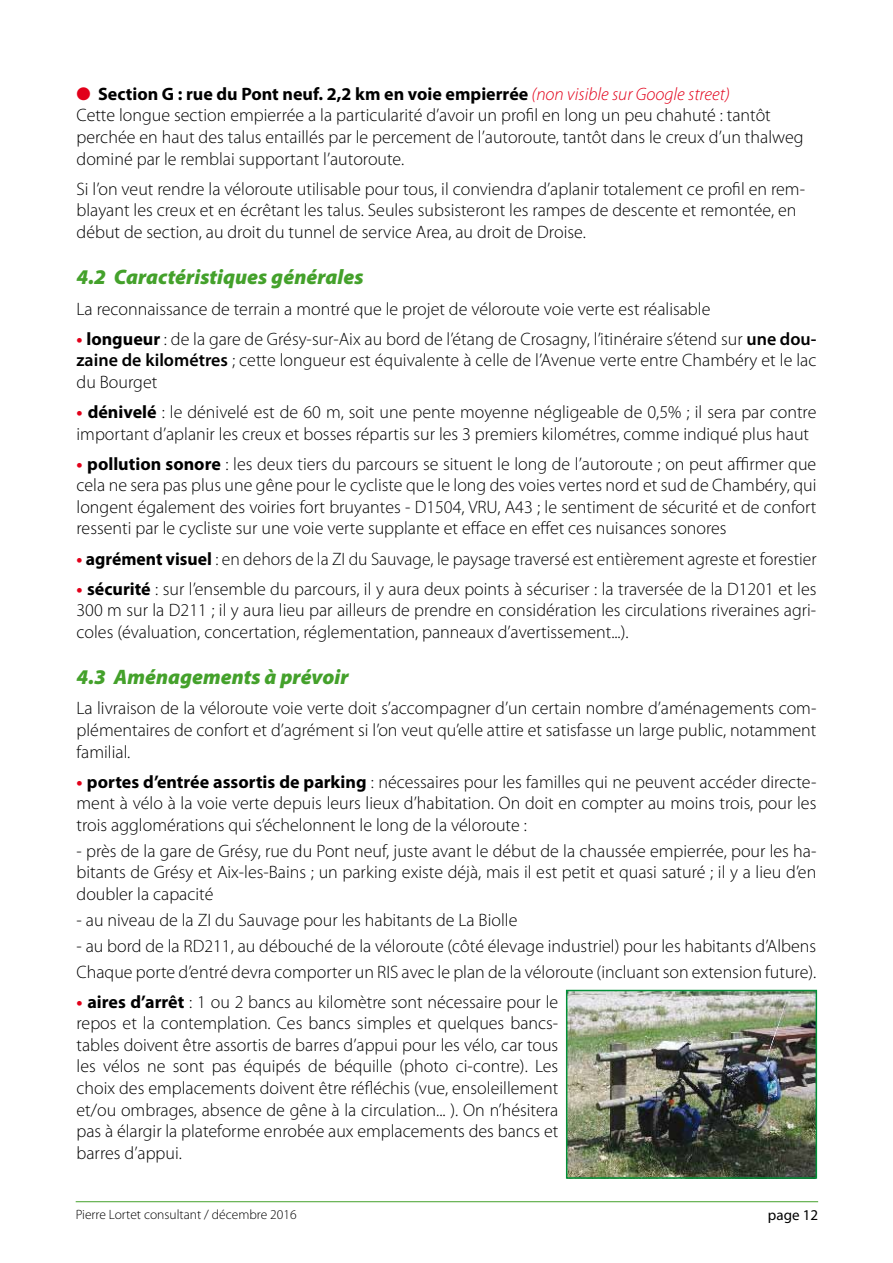
<style>
.page{position:relative;width:893px;height:1263px;background:#fff}
.page>*{position:absolute;margin:0;border:0;box-sizing:border-box;transform-origin:0 0}
.t1{font:italic 900 21px "Myriad Pro";color:#44a12b}
.t2{font:300 18px/21.6px "Myriad Pro";color:#000;text-align:justify}
.t3{font:15px "Myriad Pro";color:#000}
.t4{font:300 13.5px "Myriad Pro";color:#000}
.s1{color:#e2001a}
.s2{font-weight:700}
.s3{font-style:italic;color:#e2001a}
.s4{font-weight:700;color:#e2001a}
.s5{font-weight:600}
</style>
<div class="page">
<hr style="left:76px;top:1201px;width:742px;height:1px;background:#44a12b">
<img style="left:569px;top:993px;width:245px;height:183px">
<div style="left:566px;top:990px;width:251px;height:189px;border:2px solid #009038"></div>
<p class="t2" style="left:77px;top:83px;width:728px;text-align:left"><span class="s1">●</span> <span class="s2">Section G : rue du Pont neuf. 2,2 km en voie empierrée</span> <span class="s3">(non visible sur Google street)<br></span>Cette longue section empierrée a la particularité d’avoir un profil en long un peu chahuté : tantôt perchée en haut des talus entaillés par le percement de l’autoroute, tantôt dans le creux d’un thalweg dominé par le remblai supportant l’autoroute.</p>
<p class="t2" style="left:77px;top:178px;width:730px;text-align:left">Si l’on veut rendre la véloroute utilisable pour tous, il conviendra d’aplanir totalement ce profil en rem&shy;blayant les creux et en écrêtant les talus. Seules subsisteront les rampes de descente et remontée, en début de section, au droit du tunnel de service Area, au droit de Droise.</p>
<p class="t1" style="left:77px;top:263px;width:288px">4.2 Caractéristiques générales</p>
<p class="t2" style="left:77px;top:298px;width:635px">La reconnaissance de terrain a montré que le projet de véloroute voie verte est réalisable</p>
<p class="t2" style="left:77px;top:328px;width:741px"><span class="s4">•</span> <span class="s2">longueur</span> : de la gare de Grésy-sur-Aix au bord de l’étang de Crosagny, l’itinéraire s’étend sur <span class="s5">une dou&shy;zaine de kilométres</span> ; cette longueur est équivalente à celle de l’Avenue verte entre Chambéry et le lac du Bourget</p>
<p class="t2" style="left:77px;top:401px;width:741px"><span class="s4">•</span> <span class="s2">dénivelé</span> : le dénivelé est de 60 m, soit une pente moyenne négligeable de 0,5% ; il sera par contre important d’aplanir les creux et bosses répartis sur les 3 premiers kilométres, comme indiqué plus haut</p>
<p class="t2" style="left:77px;top:453px;width:741px"><span class="s4">•</span> <span class="s2">pollution sonore</span> : les deux tiers du parcours se situent le long de l’autoroute ; on peut affirmer que cela ne sera pas plus une gêne pour le cycliste que le long des voies vertes nord et sud de Chambéry, qui longent également des voiries fort bruyantes - D1504, VRU, A43 ; le sentiment de sécurité et de confort ressenti par le cycliste sur une voie verte supplante et efface en effet ces nuisances sonores</p>
<p class="t2" style="left:77px;top:548px;width:741px"><span class="s4">•</span> <span class="s2">agrément visuel</span> : en dehors de la ZI du Sauvage, le paysage traversé est entièrement agreste et forestier</p>
<p class="t2" style="left:77px;top:578px;width:741px"><span class="s4">•</span> <span class="s2">sécurité</span> : sur l’ensemble du parcours, il y aura deux points à sécuriser : la traversée de la D1201 et les 300 m sur la D211 ; il y aura lieu par ailleurs de prendre en considération les circulations riveraines agri&shy;coles (évaluation, concertation, réglementation, panneaux d’avertissement...).</p>
<p class="t1" style="left:77px;top:663px;width:274px">4.3 Aménagements à prévoir</p>
<p class="t2" style="left:77px;top:697px;width:741px">La livraison de la véloroute voie verte doit s’accompagner d’un certain nombre d’aménagements com&shy;plémentaires de confort et d’agrément si l’on veut qu’elle attire et satisfasse un large public, notamment familial.</p>
<p class="t2" style="left:77px;top:771px;width:741px"><span class="s4">•</span> <span class="s2">portes d’entrée assortis de parking</span> : nécessaires pour les familles qui ne peuvent accéder directe&shy;ment à vélo à la voie verte depuis leurs lieux d’habitation. On doit en compter au moins trois, pour les trois agglomérations qui s’échelonnent le long de la véloroute :</p>
<p class="t2" style="left:77px;top:840px;width:741px">- près de la gare de Grésy, rue du Pont neuf, juste avant le début de la chaussée empierrée, pour les ha&shy;bitants de Grésy et Aix-les-Bains ; un parking existe déjà, mais il est petit et quasi saturé ; il y a lieu d’en doubler la capacité</p>
<p class="t2" style="left:77px;top:909px;width:442px">- au niveau de la ZI du Sauvage pour les habitants de La Biolle</p>
<p class="t2" style="left:77px;top:933px;width:741px;line-height:25.8px">- au bord de la RD211, au débouché de la véloroute (côté élevage industriel) pour les habitants d’Albens<br>Chaque porte d’entré devra comporter un RIS avec le plan de la véloroute (incluant son extension future).</p>
<p class="t2" style="left:77px;top:991px;width:483px"><span class="s4">•</span> <span class="s2">aires d’arrêt</span> : 1 ou 2 bancs au kilomètre sont nécessaire pour le repos et la contemplation. Ces bancs simples et quelques bancs&shy;tables doivent être assortis de barres d’appui pour les vélo, car tous les vélos ne sont pas équipés de béquille (photo ci-contre). Les choix des emplacements doivent être réfléchis (vue, ensoleillement et/ou ombrages, absence de gêne à la circulation... ). On n’hésitera pas à élargir la plateforme enrobée aux emplacements des bancs et barres d’appui.</p>
<p class="t4" style="left:76px;top:1206px;width:222px">Pierre Lortet consultant / décembre 2016</p>
<p class="t3" style="left:768px;top:1206px;width:52px">page 12</p>
</div>
